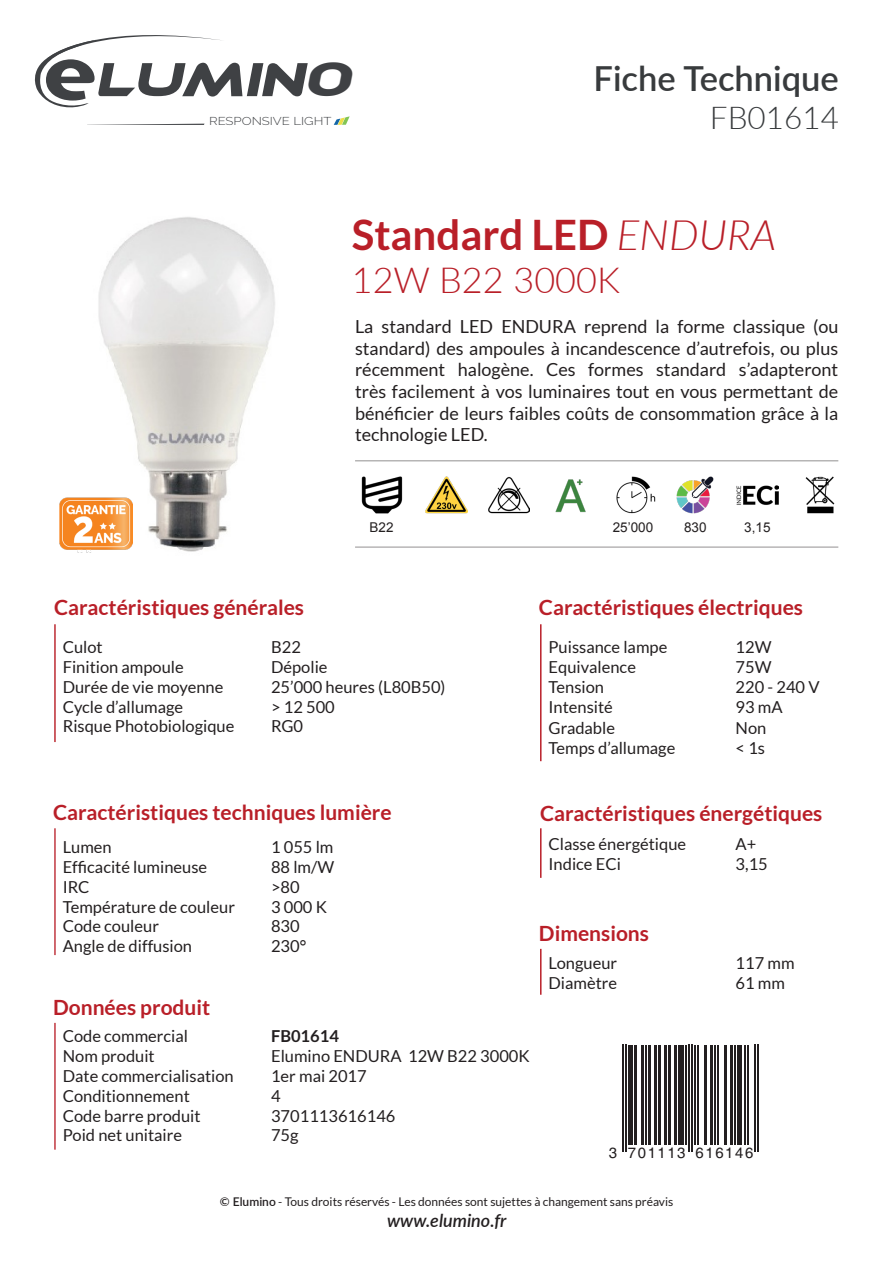
<style>
.page{position:relative;width:893px;height:1263px;background:#fff}
.page>*{position:absolute;margin:0;border:0;box-sizing:border-box;transform-origin:0 0}
.t1{font:700 42px "Lato";color:#b91f28}
.t2{font:300 36px "Lato";color:#b91f28}
.t3{font:600 34.5px "Lato";color:#383b3d}
.t4{font:300 31.5px "Lato";color:#383b3d}
.t5{font:700 21px "Lato";color:#b91f28}
.t6{font:18px/21.6px "Lato";color:#231f20;text-align:justify}
.t7{font:italic 600 18px "Lato";color:#231f20}
.t8{font:16.5px "Lato";color:#231f20}
.t9{font:700 16.5px "Lato";color:#231f20}
.t10{font:14.85px "Helvetica";letter-spacing:.105em;color:#231f20}
.t11{font:13.5px "Arial";color:#231f20}
.t12{font:12px "Lato";color:#231f20}
.t13{font:300 11.4px "Raleway";color:#3f4144;scale:1.16 1}
.s1{font-weight:300;font-style:italic}
.s2{font-weight:600}
</style>
<div class="page">
<img style="left:59px;top:217px;width:216px;height:336px">
<hr style="left:54px;top:624px;width:2px;height:118px;background:#b91f28">
<hr style="left:54px;top:828px;width:2px;height:127px;background:#b91f28">
<hr style="left:54px;top:1023px;width:2px;height:127px;background:#b91f28">
<hr style="left:540px;top:624px;width:2px;height:137px;background:#b91f28">
<hr style="left:540px;top:828px;width:2px;height:50px;background:#b91f28">
<hr style="left:540px;top:949px;width:2px;height:46px;background:#b91f28">
<img style="left:362px;top:476px;width:41px;height:38px">
<img style="left:426px;top:476px;width:41px;height:38px">
<img style="left:488px;top:476px;width:41px;height:38px">
<img style="left:616px;top:476px;width:40px;height:38px">
<img style="left:676px;top:476px;width:38px;height:38px">
<img style="left:737px;top:485px;width:41px;height:20px">
<img style="left:555px;top:479px;width:31px;height:34px">
<hr style="left:355px;top:547px;width:483px;height:1px;background:#231f20">
<hr style="left:355px;top:461px;width:483px;height:1px;background:#231f20">
<img style="left:805px;top:476px;width:30px;height:38px">
<hr style="left:622px;top:1045px;width:2px;height:107px;background:#231f20">
<hr style="left:625px;top:1045px;width:1px;height:107px;background:#231f20">
<hr style="left:628px;top:1045px;width:4px;height:99px;background:#231f20">
<hr style="left:634px;top:1045px;width:3px;height:99px;background:#231f20">
<hr style="left:641px;top:1045px;width:3px;height:99px;background:#231f20">
<hr style="left:645px;top:1045px;width:2px;height:99px;background:#231f20">
<hr style="left:648px;top:1045px;width:3px;height:99px;background:#231f20">
<hr style="left:654px;top:1045px;width:3px;height:99px;background:#231f20">
<hr style="left:658px;top:1045px;width:3px;height:99px;background:#231f20">
<hr style="left:664px;top:1045px;width:3px;height:99px;background:#231f20">
<hr style="left:668px;top:1045px;width:3px;height:99px;background:#231f20">
<hr style="left:674px;top:1045px;width:3px;height:99px;background:#231f20">
<div style="left:678px;top:1045px;width:6px;height:99px;background:#231f20"></div>
<hr style="left:686px;top:1045px;width:1px;height:99px;background:#231f20">
<hr style="left:688px;top:1045px;width:2px;height:107px;background:#231f20">
<hr style="left:691px;top:1045px;width:2px;height:107px;background:#231f20">
<hr style="left:694px;top:1045px;width:2px;height:99px;background:#231f20">
<hr style="left:697px;top:1045px;width:1px;height:99px;background:#231f20">
<hr style="left:704px;top:1045px;width:3px;height:99px;background:#231f20">
<hr style="left:710px;top:1045px;width:3px;height:99px;background:#231f20">
<hr style="left:714px;top:1045px;width:2px;height:99px;background:#231f20">
<hr style="left:717px;top:1045px;width:2px;height:99px;background:#231f20">
<hr style="left:724px;top:1045px;width:3px;height:99px;background:#231f20">
<hr style="left:730px;top:1045px;width:3px;height:99px;background:#231f20">
<hr style="left:734px;top:1045px;width:2px;height:99px;background:#231f20">
<div style="left:737px;top:1045px;width:5px;height:99px;background:#231f20"></div>
<hr style="left:745px;top:1045px;width:1px;height:99px;background:#231f20">
<hr style="left:747px;top:1045px;width:2px;height:99px;background:#231f20">
<hr style="left:755px;top:1045px;width:1px;height:107px;background:#231f20">
<hr style="left:758px;top:1045px;width:1px;height:107px;background:#231f20">
<img style="left:60px;top:492px;width:73px;height:60px">
<svg style="left:34px;top:35px;width:316px;height:90px"></svg>
<p class="t13" style="left:209px;top:114px;width:107px">RESPONSIVE LIGHT</p>
<p class="t3" style="left:594px;top:53px;width:247px">Fiche Technique</p>
<p class="t4" style="left:710px;top:96px;width:131px">FB01614</p>
<p class="t1" style="left:352px;top:211px;width:426px">Standard LED <span class="s1">ENDURA</span></p>
<p class="t2" style="left:352px;top:255px;width:269px">12W B22 3000K</p>
<p class="t6" style="left:355px;top:316px;width:485px">La standard LED ENDURA reprend la forme classique (ou standard) des ampoules à incandescence d’autrefois, ou plus récemment halogène. Ces formes standard s’adapteront très facilement à vos luminaires tout en vous permettant de bénéficier de leurs faibles coûts de consommation grâce à la technologie LED.</p>
<p class="t11" style="left:370px;top:518px;width:26px">B22</p>
<p class="t11" style="left:613px;top:519px;width:42px">25’000</p>
<p class="t11" style="left:684px;top:519px;width:24px">830</p>
<p class="t11" style="left:744px;top:519px;width:28px">3,15</p>
<p class="t5" style="left:54px;top:596px;width:251px">Caractéristiques générales</p>
<p class="t8" style="left:63px;top:638px;width:42px">Culot</p>
<p class="t8" style="left:63px;top:658px;width:123px">Finition ampoule</p>
<p class="t8" style="left:63px;top:678px;width:162px">Durée de vie moyenne</p>
<p class="t8" style="left:63px;top:697px;width:122px">Cycle d’allumage</p>
<p class="t8" style="left:63px;top:717px;width:173px">Risque Photobiologique</p>
<p class="t8" style="left:271px;top:638px;width:31px">B22</p>
<p class="t8" style="left:271px;top:658px;width:58px">Dépolie</p>
<p class="t8" style="left:271px;top:678px;width:176px">25’000 heures (L80B50)</p>
<p class="t8" style="left:271px;top:697px;width:65px">&gt; 12 500</p>
<p class="t8" style="left:271px;top:717px;width:33px">RG0</p>
<p class="t5" style="left:539px;top:596px;width:266px">Caractéristiques électriques</p>
<p class="t8" style="left:549px;top:638px;width:120px">Puissance lampe</p>
<p class="t8" style="left:549px;top:658px;width:89px">Equivalence</p>
<p class="t8" style="left:549px;top:678px;width:57px">Tension</p>
<p class="t8" style="left:549px;top:697px;width:66px">Intensité</p>
<p class="t8" style="left:549px;top:719px;width:68px">Gradable</p>
<p class="t8" style="left:549px;top:739px;width:128px">Temps d’allumage</p>
<p class="t8" style="left:736px;top:638px;width:37px">12W</p>
<p class="t8" style="left:736px;top:658px;width:37px">75W</p>
<p class="t8" style="left:736px;top:678px;width:85px">220 - 240 V</p>
<p class="t8" style="left:736px;top:697px;width:49px">93 mA</p>
<p class="t8" style="left:736px;top:719px;width:32px">Non</p>
<p class="t8" style="left:736px;top:739px;width:31px">&lt; 1s</p>
<p class="t5" style="left:53px;top:801px;width:340px">Caractéristiques techniques lumière</p>
<p class="t8" style="left:63px;top:838px;width:51px">Lumen</p>
<p class="t8" style="left:63px;top:858px;width:146px">Efficacité lumineuse</p>
<p class="t8" style="left:63px;top:877px;width:28px">IRC</p>
<p class="t8" style="left:63px;top:897px;width:174px">Température de couleur</p>
<p class="t8" style="left:63px;top:917px;width:98px">Code couleur</p>
<p class="t8" style="left:63px;top:937px;width:131px">Angle de diffusion</p>
<p class="t8" style="left:271px;top:838px;width:64px">1 055 lm</p>
<p class="t8" style="left:271px;top:858px;width:65px">88 lm/W</p>
<p class="t8" style="left:271px;top:877px;width:30px">&gt;80</p>
<p class="t8" style="left:271px;top:897px;width:57px">3 000 K</p>
<p class="t8" style="left:271px;top:917px;width:30px">830</p>
<p class="t8" style="left:271px;top:937px;width:37px">230°</p>
<p class="t5" style="left:53px;top:995px;width:159px">Données produit</p>
<p class="t8" style="left:63px;top:1027px;width:127px">Code commercial</p>
<p class="t8" style="left:63px;top:1047px;width:94px">Nom produit</p>
<p class="t8" style="left:63px;top:1067px;width:173px">Date commercialisation</p>
<p class="t8" style="left:63px;top:1086px;width:129px">Conditionnement</p>
<p class="t8" style="left:63px;top:1106px;width:139px">Code barre produit</p>
<p class="t8" style="left:63px;top:1126px;width:121px">Poid net unitaire</p>
<p class="t9" style="left:271px;top:1027px;width:69px">FB01614</p>
<p class="t8" style="left:271px;top:1047px;width:260px">Elumino ENDURA 12W B22 3000K</p>
<p class="t8" style="left:271px;top:1067px;width:97px">1er mai 2017</p>
<p class="t8" style="left:271px;top:1086px;width:11px">4</p>
<p class="t8" style="left:271px;top:1106px;width:126px">3701113616146</p>
<p class="t8" style="left:271px;top:1126px;width:29px">75g</p>
<p class="t5" style="left:540px;top:801px;width:284px">Caractéristiques énergétiques</p>
<p class="t8" style="left:549px;top:835px;width:139px">Classe énergétique</p>
<p class="t8" style="left:549px;top:855px;width:74px">Indice ECi</p>
<p class="t8" style="left:736px;top:835px;width:22px">A+</p>
<p class="t8" style="left:736px;top:855px;width:34px">3,15</p>
<p class="t5" style="left:539px;top:921px;width:112px">Dimensions</p>
<p class="t8" style="left:549px;top:954px;width:70px">Longueur</p>
<p class="t8" style="left:549px;top:974px;width:70px">Diamètre</p>
<p class="t8" style="left:736px;top:954px;width:60px">117 mm</p>
<p class="t8" style="left:736px;top:974px;width:51px">61 mm</p>
<p class="t10" style="left:609px;top:1144px;width:146px">3 701113 616146</p>
<p class="t12" style="left:220px;top:1194px;width:455px"><span class="s2">© Elumino</span> - Tous droits réservés - Les données sont sujettes à changement sans préavis</p>
<p class="t7" style="left:387px;top:1207px;width:121px">www.elumino.fr</p>
</div>
